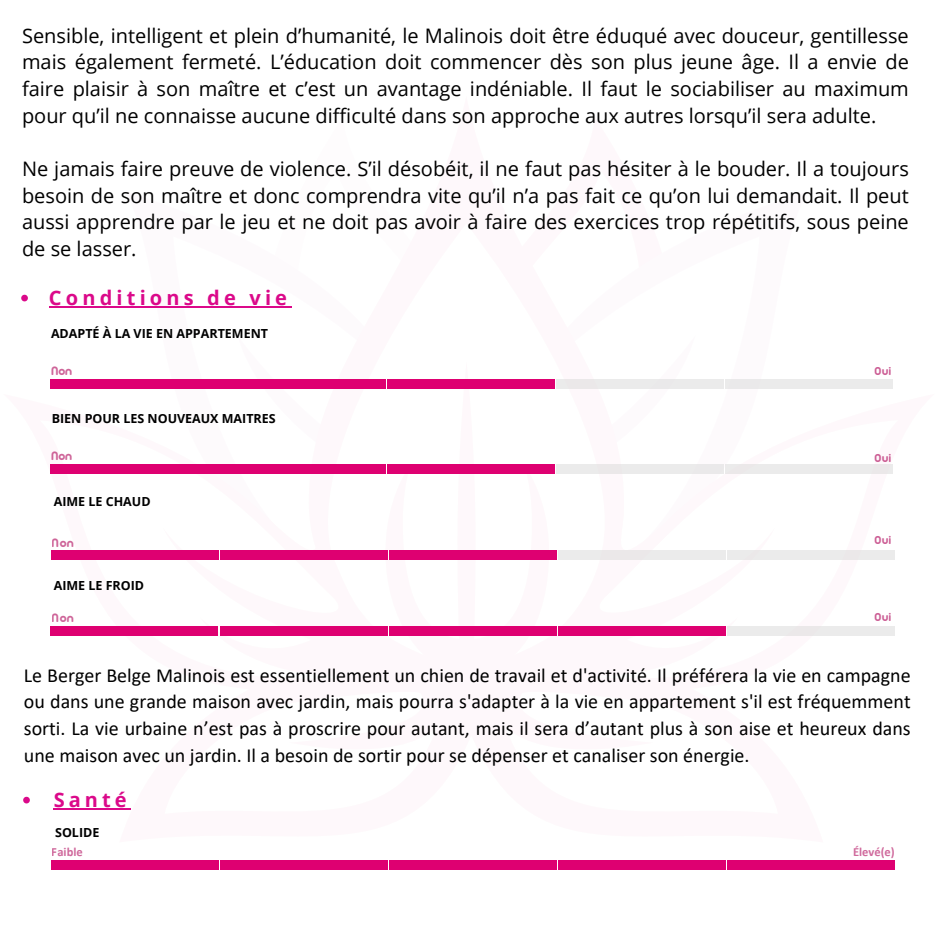
<style>
.page{position:relative;width:938px;height:938px;background:#fff}
.page>*{position:absolute;margin:0;border:0;box-sizing:border-box;transform-origin:0 0}
.t1{font:20px/26.8px "Open Sans";color:#000;text-align:justify}
.t2{font:20px/26.8px "Calibri";color:#000;text-align:justify}
.t3{font:700 20px "Open Sans";letter-spacing:.21em;color:#db098a}
.t4{font:700 13.25px "Arista Pro";color:#b71c69}
.t5{font:700 12.5px "Open Sans";color:#000}
.t6{font:700 12.5px "Calibri";color:#b71c69}
.t7{font:700 12.5px "Arista Pro";color:#b71c69}
</style>
<div class="page">
<div style="left:457px;top:361px;width:18px;height:358px;background:#fef8fb;border-radius:50%"></div>
<svg style="left:385px;top:464px;width:164px;height:172px"></svg>
<svg style="left:23px;top:796px;width:7px;height:7px"></svg>
<hr style="left:54px;top:808px;width:77px;height:2px;background:#db098a">
<div style="left:52px;top:860px;width:167px;height:9px;background:#de0071"></div>
<div style="left:221px;top:860px;width:167px;height:9px;background:#de0071"></div>
<div style="left:390px;top:860px;width:167px;height:9px;background:#de0071"></div>
<div style="left:558px;top:860px;width:167px;height:9px;background:#de0071"></div>
<div style="left:727px;top:860px;width:167px;height:9px;background:#de0071"></div>
<svg style="left:21px;top:295px;width:7px;height:6px"></svg>
<hr style="left:49px;top:306px;width:242px;height:2px;background:#db098a">
<div style="left:50px;top:379px;width:167px;height:10px;background:#de0071"></div>
<div style="left:219px;top:379px;width:167px;height:10px;background:#de0071"></div>
<div style="left:388px;top:379px;width:167px;height:10px;background:#de0071"></div>
<div style="left:50px;top:464px;width:167px;height:10px;background:#de0071"></div>
<div style="left:219px;top:464px;width:167px;height:10px;background:#de0071"></div>
<div style="left:388px;top:464px;width:167px;height:10px;background:#de0071"></div>
<div style="left:52px;top:550px;width:167px;height:10px;background:#de0071"></div>
<div style="left:221px;top:550px;width:167px;height:10px;background:#de0071"></div>
<div style="left:390px;top:550px;width:167px;height:10px;background:#de0071"></div>
<div style="left:50px;top:626px;width:167px;height:9px;background:#de0071"></div>
<div style="left:221px;top:626px;width:167px;height:9px;background:#de0071"></div>
<div style="left:390px;top:626px;width:167px;height:9px;background:#de0071"></div>
<div style="left:558px;top:626px;width:167px;height:9px;background:#de0071"></div>
<div style="left:557px;top:379px;width:167px;height:10px;background:#ebebeb"></div>
<div style="left:725px;top:379px;width:167px;height:10px;background:#ebebeb"></div>
<div style="left:557px;top:464px;width:167px;height:10px;background:#ebebeb"></div>
<div style="left:725px;top:464px;width:167px;height:10px;background:#ebebeb"></div>
<div style="left:558px;top:550px;width:167px;height:10px;background:#ebebeb"></div>
<div style="left:727px;top:550px;width:167px;height:10px;background:#ebebeb"></div>
<div style="left:727px;top:626px;width:167px;height:9px;background:#ebebeb"></div>
<h1 class="t1" style="left:22px;top:22px;width:888px">Sensible, intelligent et plein d’humanité, le Malinois doit être éduqué avec douceur, gentillesse mais également fermeté. L’éducation doit commencer dès son plus jeune âge. Il a envie de faire plaisir à son maître et c’est un avantage indéniable. Il faut le sociabiliser au maximum pour qu’il ne connaisse aucune difficulté dans son approche aux autres lorsqu’il sera adulte.</h1>
<h1 class="t1" style="left:22px;top:155px;width:888px">Ne jamais faire preuve de violence. S’il désobéit, il ne faut pas hésiter à le bouder. Il a toujours besoin de son maître et donc comprendra vite qu’il n’a pas fait ce qu’on lui demandait. Il peut aussi apprendre par le jeu et ne doit pas avoir à faire des exercices trop répétitifs, sous peine de se lasser.</h1>
<p class="t3" style="left:49px;top:283px;width:239px">Conditions de vie</p>
<h2 class="t5" style="left:51px;top:325px;width:218px">ADAPTÉ À LA VIE EN APPARTEMENT</h2>
<p class="t4" style="left:50px;top:366px;width:24px">Non</p>
<p class="t5" style="left:52px;top:409px;width:225px">BIEN POUR LES NOUVEAUX MAITRES</p>
<p class="t4" style="left:50px;top:451px;width:24px">Non</p>
<p class="t5" style="left:54px;top:492px;width:98px">AIME LE CHAUD</p>
<p class="t4" style="left:52px;top:538px;width:24px">Non</p>
<h2 class="t5" style="left:54px;top:577px;width:92px">AIME LE FROID</h2>
<p class="t4" style="left:52px;top:613px;width:24px">Non</p>
<p class="t7" style="left:874px;top:367px;width:19px">Oui</p>
<p class="t7" style="left:874px;top:454px;width:19px">Oui</p>
<p class="t7" style="left:874px;top:536px;width:19px">Oui</p>
<p class="t7" style="left:874px;top:613px;width:19px">Oui</p>
<p class="t2" style="left:24px;top:663px;width:888px">Le Berger Belge Malinois est essentiellement un chien de travail et d'activité. Il préférera la vie en campagne ou dans une grande maison avec jardin, mais pourra s'adapter à la vie en appartement s'il est fréquemment sorti. La vie urbaine n’est pas à proscrire pour autant, mais il sera d’autant plus à son aise et heureux dans une maison avec un jardin. Il a besoin de sortir pour se dépenser et canaliser son énergie.</p>
<h2 class="t3" style="left:54px;top:785px;width:75px">Santé</h2>
<p class="t5" style="left:55px;top:823px;width:46px">SOLIDE</p>
<p class="t6" style="left:52px;top:846px;width:33px">Faible</p>
<p class="t6" style="left:853px;top:846px;width:43px">Élevé(e)</p>
</div>
